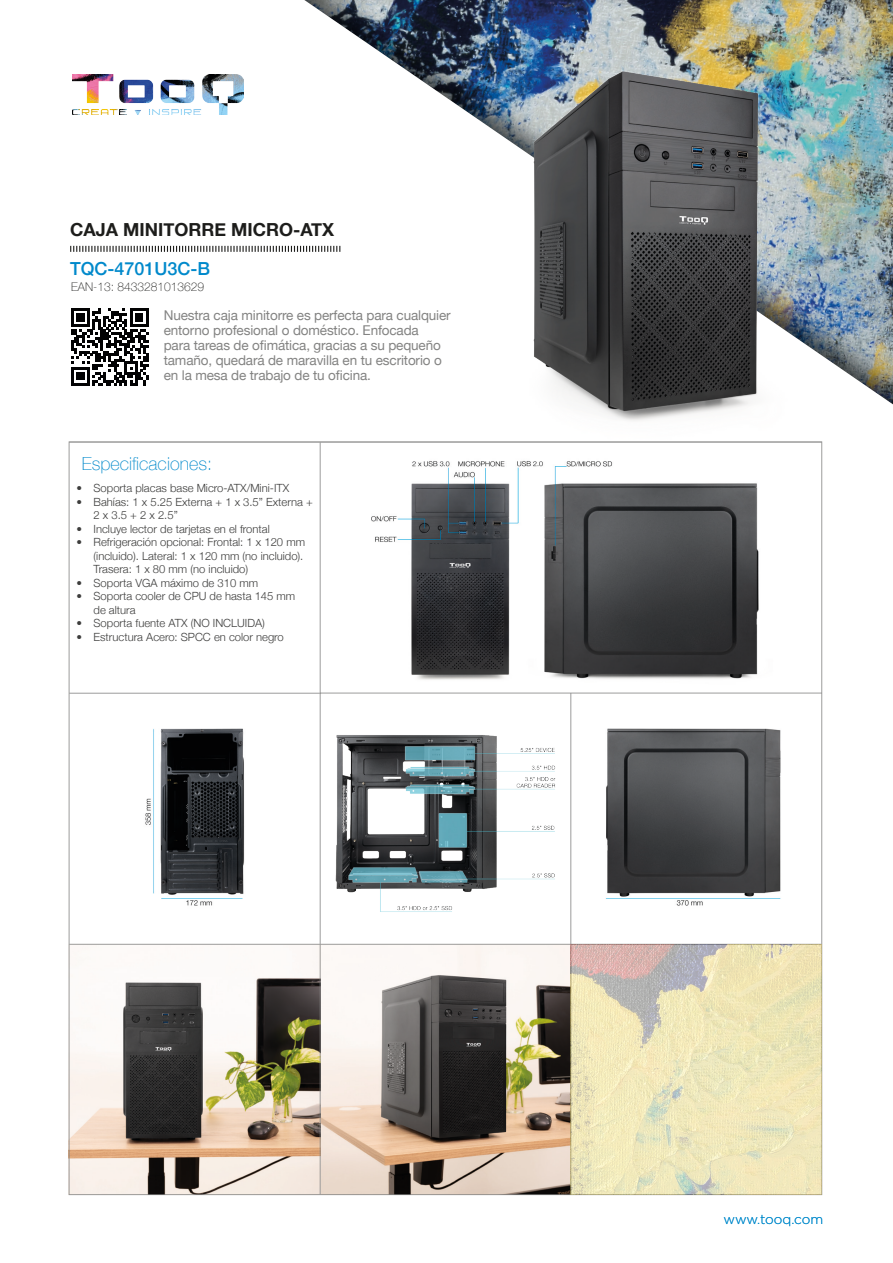
<style>
.page{position:relative;width:893px;height:1263px;background:#fff}
.page>*{position:absolute;margin:0;border:0;box-sizing:border-box;transform-origin:0 0}
.t1{font:700 18px "Helvetica Neue";color:#1d1d1b}
.t2{font:100 18px "Helvetica Neue";color:#0089cb}
.t3{font:500 18px "Helvetica Neue";color:#0089cb}
.t4{font:13.5px/15px "Helvetica Neue";letter-spacing:-.01em;color:#838382}
.t5{font:300 13.5px "Gotham";letter-spacing:-.01em;color:#0089cb}
.t6{font:100 12px "Helvetica Neue";color:#1d1d1b}
.t7{font:300 11.25px/13.5px "Helvetica Neue";color:#3d3d3c}
</style>
<div class="page">
<div style="left:284px;top:0;width:609px;height:415px;background:#1d1d1b;opacity:.75"></div>
<img style="left:72px;top:74px;width:172px;height:41px">
<hr style="left:571px;top:693px;width:1px;height:251px;background:#838382">
<hr style="left:320px;top:693px;width:502px;height:1px;background:#838382">
<svg style="left:70px;top:246px;width:270px;height:6px"></svg>
<svg style="left:71px;top:308px;width:77px;height:78px"></svg>
<img style="left:371px;top:461px;width:388px;height:219px">
<img style="left:321px;top:693px;width:250px;height:500px">
<img style="left:605px;top:728px;width:176px;height:178px">
<img style="left:145px;top:728px;width:100px;height:178px">
<img style="left:71px;top:945px;width:249px;height:248px">
<hr style="left:571px;top:945px;width:1px;height:250px;background:#838382">
<hr style="left:320px;top:442px;width:1px;height:753px;background:#838382">
<hr style="left:69px;top:442px;width:753px;height:1px;background:#838382">
<hr style="left:69px;top:693px;width:252px;height:1px;background:#838382">
<hr style="left:69px;top:944px;width:753px;height:1px;background:#838382">
<img style="left:571px;top:944px;width:250px;height:250px">
<img style="left:497px;top:54px;width:298px;height:367px">
<p class="t1" style="left:70px;top:216px;width:265px">CAJA MINITORRE MICRO-ATX</p>
<p class="t3" style="left:70px;top:254px;width:142px">TQC-4701U3C-B</p>
<p class="t6" style="left:71px;top:278px;width:134px">EAN-13: 8433281013629</p>
<p class="t4" style="left:164px;top:308px;width:289px">Nuestra caja minitorre es perfecta para cualquier entorno profesional o doméstico. Enfocada<br>para tareas de ofimática, gracias a su pequeño tamaño, quedará de maravilla en tu escritorio o en la mesa de trabajo de tu oficina.</p>
<p class="t2" style="left:82px;top:450px;width:132px">Especificaciones:</p>
<p class="t7" style="left:77px;top:481px;width:214px">• Soporta placas base Micro-ATX/Mini-ITX</p>
<p class="t7" style="left:94px;top:494px;width:221px;text-indent:-17px">• Bahías: 1 x 5.25 Externa + 1 x 3.5” Externa +<br>2 x 3.5 + 2 x 2.5”</p>
<p class="t7" style="left:77px;top:521px;width:195px">• Incluye lector de tarjetas en el frontal</p>
<p class="t7" style="left:94px;top:535px;width:213px;text-indent:-17px">• Refrigeración opcional: Frontal: 1 x 120 mm (incluido). Lateral: 1 x 120 mm (no incluido).<br>Trasera: 1 x 80 mm (no incluido)</p>
<p class="t7" style="left:77px;top:575px;width:183px">• Soporta VGA máximo de 310 mm</p>
<p class="t7" style="left:94px;top:589px;width:203px;text-indent:-17px">• Soporta cooler de CPU de hasta 145 mm de altura</p>
<p class="t7" style="left:77px;top:616px;width:190px">• Soporta fuente ATX (NO INCLUIDA)</p>
<p class="t7" style="left:77px;top:629px;width:209px">• Estructura Acero: SPCC en color negro</p>
<p class="t5" style="left:724px;top:1211px;width:101px">www.tooq.com</p>
</div>
